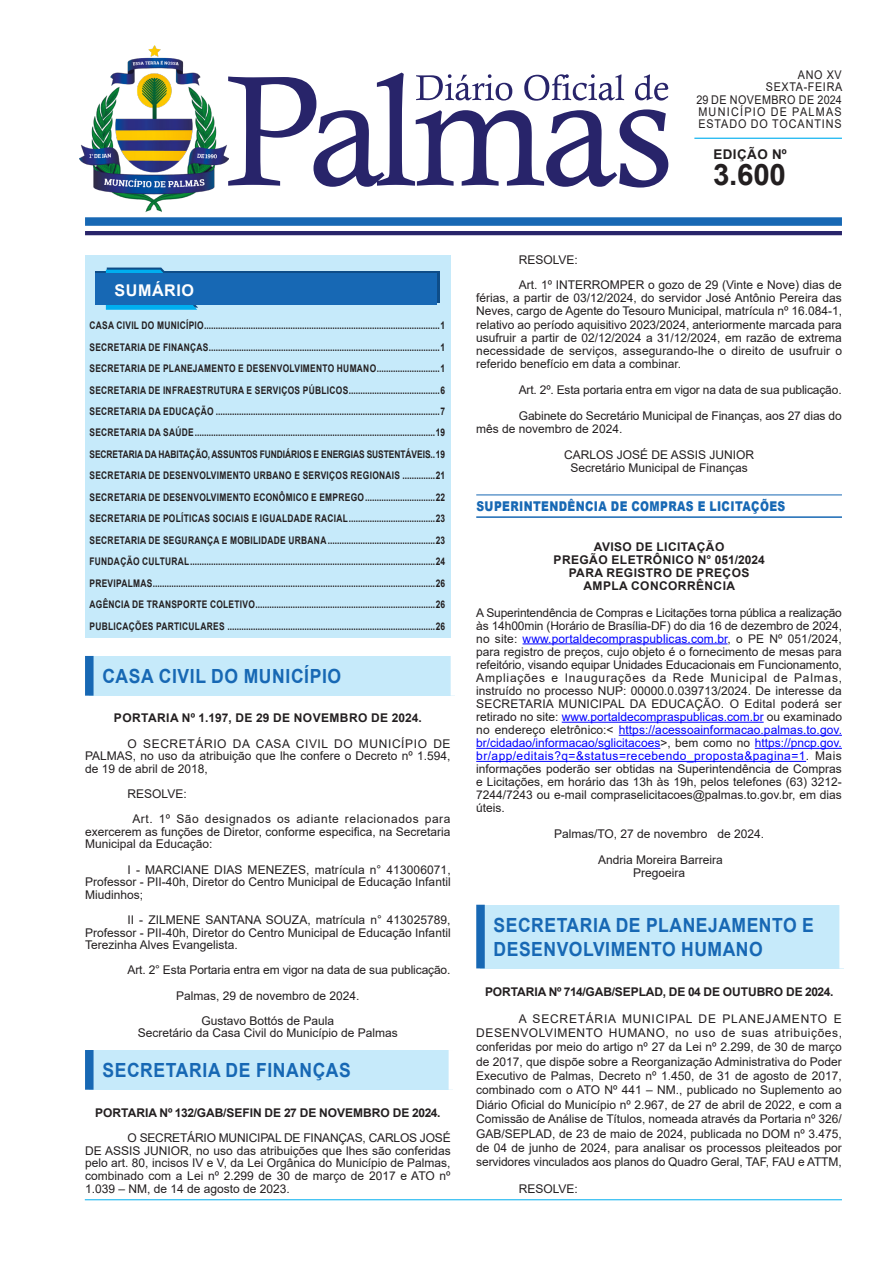
<style>
.page{position:relative;width:893px;height:1263px;background:#fff}
.page>*{position:absolute;margin:0;border:0;box-sizing:border-box;transform-origin:0 0}
.t1{font:700 29.55px "Arial";color:#231f20}
.t2{font:700 19.5px/24px "Arial";letter-spacing:.03em;color:#1768b4;scale:.9 1}
.t3{font:700 16.2px "Arial";letter-spacing:.035em;color:#fff}
.t4{font:900 13.5px "Arial";letter-spacing:.035em;color:#1768b4;scale:.8 1}
.t5{font:700 13.35px "Arial";letter-spacing:.035em;color:#231f20}
.t6{font:12px/13px "Arial";color:#231f20;text-align:justify}
.t7{font:700 12px/13px "Arial";letter-spacing:.035em;color:#231f20;text-align:center}
.t8{font:700 12px "Arial";color:#231f20}
.t9{font:12px/12.3px "Arial";letter-spacing:.065em;color:#231f20;text-align:right;scale:.9 1}
.t10{font:12px/25.2px "Arial";letter-spacing:.045em;color:#231f20}
.t11{font:700 10.5px/21.5px "Arial";letter-spacing:.035em;color:#231f20;text-align:justify;scale:.8 1}
.s1{color:#00f}
</style>
<div class="page">
<div style="left:85px;top:255px;width:366px;height:383px;background:#c6eafa"></div>
<div style="left:85px;top:217px;width:757px;height:9px;background:#1768b4"></div>
<hr style="left:85px;top:231px;width:757px;height:4px;background:#28246a">
<hr style="left:694px;top:138px;width:148px;height:1px;background:#00aeef">
<svg style="left:229px;top:73px;width:439px;height:115px"></svg>
<svg style="left:96px;top:272px;width:344px;height:31px"></svg>
<svg style="left:106px;top:268px;width:92px;height:42px"></svg>
<div style="left:96px;top:274px;width:341px;height:31px;background:#1768b4"></div>
<hr style="left:85px;top:1199px;width:757px;height:1px;background:#00aeef">
<img style="left:80px;top:46px;width:149px;height:166px">
<div style="left:89px;top:656px;width:366px;height:40px;background:#c6eafa"></div>
<div style="left:85px;top:656px;width:9px;height:40px;background:#1768b4"></div>
<div style="left:451px;top:656px;width:8px;height:40px;background:#fff"></div>
<div style="left:89px;top:1050px;width:364px;height:40px;background:#c6eafa"></div>
<div style="left:85px;top:1050px;width:9px;height:40px;background:#1768b4"></div>
<div style="left:449px;top:1050px;width:8px;height:40px;background:#fff"></div>
<hr style="left:476px;top:495px;width:366px;height:1px;background:#1768b4">
<hr style="left:476px;top:516px;width:366px;height:2px;background:#1768b4">
<hr style="left:523px;top:643px;width:205px;height:1px;background:#00f">
<hr style="left:562px;top:722px;width:202px;height:1px;background:#00f">
<hr style="left:619px;top:735px;width:223px;height:1px;background:#00f">
<hr style="left:476px;top:748px;width:184px;height:1px;background:#00f">
<hr style="left:755px;top:748px;width:87px;height:1px;background:#00f">
<hr style="left:476px;top:761px;width:330px;height:1px;background:#00f">
<div style="left:480px;top:905px;width:364px;height:63px;background:#c6eafa"></div>
<div style="left:476px;top:905px;width:9px;height:63px;background:#1768b4"></div>
<div style="left:839px;top:905px;width:9px;height:63px;background:#fff"></div>
<p class="t9" style="left:696px;top:69px;width:164px">ANO XV<br>SEXTA-FEIRA<br>29 DE NOVEMBRO DE 2024<br>MUNICÍPIO DE PALMAS<br>ESTADO DO TOCANTINS</p>
<h1 class="t1" style="left:713px;top:154px;width:74px">3.600</h1>
<p class="t5" style="left:713px;top:145px;width:75px">EDIÇÃO Nº</p>
<h3 class="t3" style="left:114px;top:279px;width:81px">SUMÁRIO</h3>
<p class="t11" style="left:89px;top:315px;width:446px">CASA CIVIL DO MUNICÍPIO.....................................................................................................1<br>SECRETARIA DE FINANÇAS...................................................................................................1<br>SECRETARIA DE PLANEJAMENTO E DESENVOLVIMENTO HUMANO...........................1<br>SECRETARIA DE INFRAESTRUTURA E SERVIÇOS PÚBLICOS.......................................6<br>SECRETARIA DA EDUCAÇÃO ................................................................................................7<br>SECRETARIA DA SAÚDE.......................................................................................................19<br>SECRETARIA DA HABITAÇÃO, ASSUNTOS FUNDIÁRIOS E ENERGIAS SUSTENTÁVEIS..19<br>SECRETARIA DE DESENVOLVIMENTO URBANO E SERVIÇOS REGIONAIS ..............21<br>SECRETARIA DE DESENVOLVIMENTO ECONÔMICO E EMPREGO..............................22<br>SECRETARIA DE POLÍTICAS SOCIAIS E IGUALDADE RACIAL.....................................23<br>SECRETARIA DE SEGURANÇA E MOBILIDADE URBANA ..............................................23<br>FUNDAÇÃO CULTURAL.........................................................................................................24<br>PREVIPALMAS.........................................................................................................................26<br>AGÊNCIA DE TRANSPORTE COLETIVO.............................................................................26<br>PUBLICAÇÕES PARTICULARES .........................................................................................26</p>
<h2 class="t2" style="left:102px;top:664px;width:267px">CASA CIVIL DO MUNICÍPIO</h2>
<p class="t7" style="left:114px;top:712px;width:309px">PORTARIA Nº 1.197, DE 29 DE NOVEMBRO DE 2024.</p>
<p class="t6" style="left:85px;top:737px;width:367px;line-height:12.6px;text-indent:43px">O SECRETÁRIO DA CASA CIVIL DO MUNICÍPIO DE PALMAS, no uso da atribuição que lhe confere o Decreto nº 1.594, de 19 de abril de 2018,</p>
<p class="t10" style="left:132px;top:781px;width:319px;text-indent:-5px">RESOLVE:<br>Art. 1º São designados os adiante relacionados para</p>
<p class="t6" style="left:85px;top:825px;width:367px;line-height:12.6px">exercerem as funções de Diretor, conforme especifica, na Secretaria<br>Municipal da Educação:</p>
<p class="t6" style="left:85px;top:863px;width:367px;line-height:12.6px;text-indent:43px">I - MARCIANE DIAS MENEZES, matrícula n° 413006071, Professor - PII-40h, Diretor do Centro Municipal de Educação Infantil Miudinhos;</p>
<p class="t6" style="left:85px;top:913px;width:367px;line-height:12.6px;text-indent:43px">II - ZILMENE SANTANA SOUZA, matrícula n° 413025789, Professor - PII-40h, Diretor do Centro Municipal de Educação Infantil Terezinha Alves Evangelista.</p>
<p class="t6" style="left:128px;top:963px;width:324px">Art. 2° Esta Portaria entra em vigor na data de sua publicação.</p>
<p class="t6" style="left:176px;top:989px;width:185px">Palmas, 29 de novembro de 2024.</p>
<p class="t6" style="left:201px;top:1014px;width:134px">Gustavo Bottós de Paula</p>
<p class="t6" style="left:138px;top:1026px;width:262px">Secretário da Casa Civil do Município de Palmas</p>
<h2 class="t2" style="left:102px;top:1058px;width:278px">SECRETARIA DE FINANÇAS</h2>
<p class="t8" style="left:95px;top:1105px;width:347px">PORTARIA Nº 132/GAB/SEFIN DE 27 DE NOVEMBRO DE 2024.</p>
<p class="t6" style="left:85px;top:1131px;width:367px;line-height:12.6px;text-indent:43px">O SECRETÁRIO MUNICIPAL DE FINANÇAS, CARLOS JOSÉ DE ASSIS JUNIOR, no uso das atribuições que lhes são conferidas pelo art. 80, incisos IV e V, da Lei Orgânica do Município de Palmas, combinado com a Lei nº 2.299 de 30 de março de 2017 e ATO nº 1.039 – NM, de 14 de agosto de 2023.</p>
<p class="t6" style="left:519px;top:247px;width:325px;line-height:25.5px">RESOLVE:<br>Art. 1º INTERROMPER o gozo de 29 (Vinte e Nove) dias de</p>
<p class="t6" style="left:476px;top:292px;width:367px">férias, a partir de 03/12/2024, do servidor José Antônio Pereira das Neves, cargo de Agente do Tesouro Municipal, matrícula nº 16.084-1, relativo ao período aquisitivo 2023/2024, anteriormente marcada para usufruir a partir de 02/12/2024 a 31/12/2024, em razão de extrema necessidade de serviços, assegurando-lhe o direito de usufruir o referido benefício em data a combinar.</p>
<p class="t6" style="left:519px;top:376px;width:324px;line-height:26.1px">Art. 2º. Esta portaria entra em vigor na data de sua publicação.<br>Gabinete do Secretário Municipal de Finanças, aos 27 dias do</p>
<p class="t6" style="left:564px;top:416px;width:192px;line-height:26.1px;text-indent:-88px">mês de novembro de 2024.<br>CARLOS JOSÉ DE ASSIS JUNIOR</p>
<p class="t6" style="left:570px;top:461px;width:179px">Secretário Municipal de Finanças</p>
<p class="t4" style="left:476px;top:496px;width:388px">SUPERINTENDÊNCIA DE COMPRAS E LICITAÇÕES</p>
<p class="t7" style="left:554px;top:541px;width:213px">AVISO DE LICITAÇÃO<br>PREGÃO ELETRÔNICO N° 051/2024<br>PARA REGISTRO DE PREÇOS<br>AMPLA CONCORRÊNCIA</p>
<p class="t6" style="left:476px;top:606px;width:367px">A Superintendência de Compras e Licitações torna pública a realização às 14h00min (Horário de Brasília-DF) do dia 16 de dezembro de 2024, no site: <span class="s1">www.portaldecompraspublicas.com.br</span>, o PE Nº 051/2024, para registro de preços, cujo objeto é o fornecimento de mesas para refeitório, visando equipar Unidades Educacionais em Funcionamento, Ampliações e Inaugurações da Rede Municipal de Palmas, instruído no processo NUP: 00000.0.039713/2024. De interesse da SECRETARIA MUNICIPAL DA EDUCAÇÃO. O Edital poderá ser retirado no site: <span class="s1">www.portaldecompraspublicas.com.br</span> ou examinado no endereço eletrônico:&lt; <span class="s1">https://acessoainformacao.palmas.to.gov. br/cidadao/informacao/sglicitacoes</span>&gt;, bem como no <span class="s1">https://pncp.gov. br/app/editais?q=&amp;status=recebendo_proposta&amp;pagina=1</span>. Mais informações poderão ser obtidas na Superintendência de Compras e Licitações, em horário das 13h às 19h, pelos telefones (63) 3212- 7244/7243 ou e-mail compraselicitacoes@palmas.to.gov.br, em dias úteis.</p>
<p class="t6" style="left:554px;top:821px;width:211px;line-height:25.8px;text-align:center">Palmas/TO, 27 de novembro de 2024.<br>Andria Moreira Barreira</p>
<p class="t6" style="left:633px;top:866px;width:54px">Pregoeira</p>
<h2 class="t2" style="left:494px;top:913px;width:357px">SECRETARIA DE PLANEJAMENTO E<br>DESENVOLVIMENTO HUMANO</h2>
<p class="t8" style="left:485px;top:984px;width:350px">PORTARIA Nº 714/GAB/SEPLAD, DE 04 DE OUTUBRO DE 2024.</p>
<p class="t6" style="left:476px;top:1012px;width:367px;line-height:14.2px;text-indent:43px">A SECRETÁRIA MUNICIPAL DE PLANEJAMENTO E DESENVOLVIMENTO HUMANO, no uso de suas atribuições, conferidas por meio do artigo nº 27 da Lei nº 2.299, de 30 de março de 2017, que dispõe sobre a Reorganização Administrativa do Poder Executivo de Palmas, Decreto nº 1.450, de 31 de agosto de 2017, combinado com o ATO Nº 441 – NM., publicado no Suplemento ao Diário Oficial do Município nº 2.967, de 27 de abril de 2022, e com a Comissão de Análise de Títulos, nomeada através da Portaria nº 326/ GAB/SEPLAD, de 23 de maio de 2024, publicada no DOM nº 3.475, de 04 de junho de 2024, para analisar os processos pleiteados por servidores vinculados aos planos do Quadro Geral, TAF, FAU e ATTM,</p>
<p class="t6" style="left:519px;top:1182px;width:61px">RESOLVE:</p>
</div>
